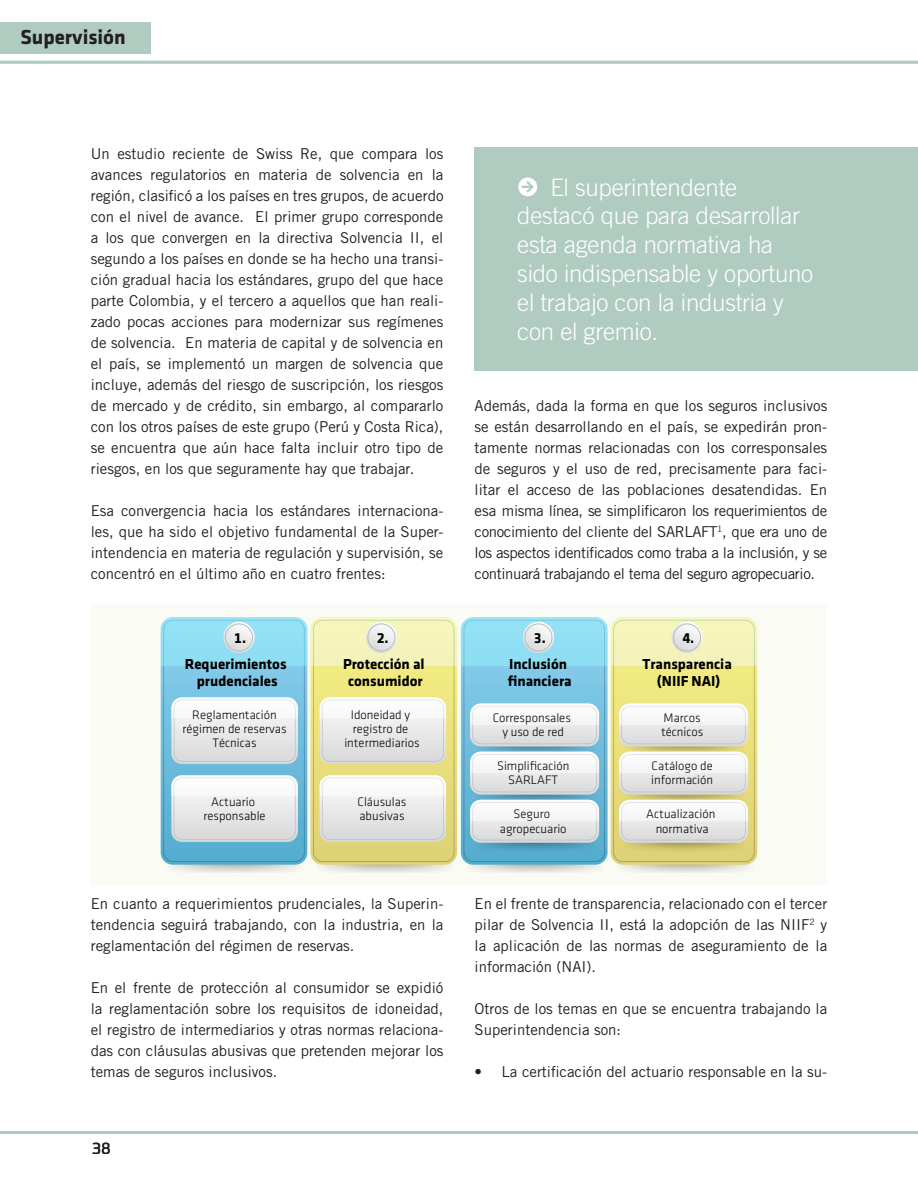
<style>
.page{position:relative;width:918px;height:1188px;background:#fff}
.page>*{position:absolute;margin:0;border:0;box-sizing:border-box;transform-origin:0 0}
.t1{font:300 24px/28.8px "Trade Gothic LT Std";letter-spacing:-.01em;color:#fff}
.t2{font:700 21px "Klavika";color:#231f20}
.t3{font:15px/21px "Trade Gothic LT Std";color:#231f20;text-align:justify}
.t4{font:700 15px/16.6px "Klavika";color:#000;text-align:center}
.t5{font:15px "Collator";color:#231f20}
.t6{font:300 12.75px/14.1px "Klavika";color:#000;text-align:center}
.s1{font-family:"Klavika Arrows";font-weight:500;font-size:27.45px}
</style>
<div class="page">
<hr style="left:0;top:61px;width:918px;height:3px;background:#b0cbc0">
<hr style="left:0;top:1131px;width:918px;height:3px;background:#b0cbc0">
<div style="left:0;top:22px;width:151px;height:32px;background:#b0cbc0"></div>
<div style="left:91px;top:604px;width:736px;height:281px;background:#fafbf5"></div>
<div style="left:475px;top:148px;width:443px;height:223px;background:#b0cbc0"></div>
<svg style="left:172px;top:865px;width:126px;height:7px"></svg>
<svg style="left:322px;top:865px;width:126px;height:7px"></svg>
<svg style="left:472px;top:865px;width:126px;height:7px"></svg>
<svg style="left:622px;top:865px;width:126px;height:7px"></svg>
<svg style="left:161px;top:617px;width:596px;height:248px"></svg>
<h2 class="t2" style="left:20px;top:25px;width:107px">Supervisión</h2>
<p class="t3" style="left:91px;top:143px;width:354px">Un estudio reciente de Swiss Re, que compara los avances regulatorios en materia de solvencia en la región, clasificó a los países en tres grupos, de acuerdo con el nivel de avance. El primer grupo corresponde a los que convergen en la directiva Solvencia II, el segundo a los países en donde se ha hecho una transi&shy;ción gradual hacia los estándares, grupo del que hace parte Colombia, y el tercero a aquellos que han reali&shy;zado pocas acciones para modernizar sus regímenes de solvencia. En materia de capital y de solvencia en el país, se implementó un margen de solvencia que incluye, además del riesgo de suscripción, los riesgos de mercado y de crédito, sin embargo, al compararlo con los otros países de este grupo (Perú y Costa Rica), se encuentra que aún hace falta incluir otro tipo de riesgos, en los que seguramente hay que trabajar.</p>
<p class="t3" style="left:91px;top:500px;width:354px">Esa convergencia hacia los estándares internaciona&shy;les, que ha sido el objetivo fundamental de la Super&shy;intendencia en materia de regulación y supervisión, se concentró en el último año en cuatro frentes:</p>
<h1 class="t1" style="left:517px;top:172px;width:298px"><span class="s1">R</span> El superintendente destacó que para desarrollar esta agenda normativa ha sido indispensable y oportuno el trabajo con la industria y con el gremio.</h1>
<p class="t3" style="left:475px;top:395px;width:354px">Además, dada la forma en que los seguros inclusivos se están desarrollando en el país, se expedirán pron&shy;tamente normas relacionadas con los corresponsales de seguros y el uso de red, precisamente para faci&shy;litar el acceso de las poblaciones desatendidas. En esa misma línea, se simplificaron los requerimientos de conocimiento del cliente del SARLAFT<sup>1</sup>, que era uno de los aspectos identificados como traba a la inclusión, y se continuará trabajando el tema del seguro agropecuario.</p>
<p class="t4" style="left:234px;top:630px;width:14px">1.</p>
<p class="t4" style="left:377px;top:630px;width:14px">2.</p>
<p class="t4" style="left:534px;top:630px;width:14px">3.</p>
<p class="t4" style="left:682px;top:630px;width:14px">4.</p>
<p class="t4" style="left:185px;top:656px;width:103px">Requerimientos prudenciales</p>
<p class="t4" style="left:343px;top:656px;width:83px">Protección al consumidor</p>
<p class="t4" style="left:508px;top:656px;width:66px;text-align:left">Inclusión financiera</p>
<p class="t4" style="left:642px;top:656px;width:91px">Transparencia (NIIF NAI)</p>
<p class="t6" style="left:183px;top:708px;width:105px">Reglamentación régimen de reservas<br>Técnicas</p>
<p class="t6" style="left:203px;top:795px;width:64px">Actuario responsable</p>
<p class="t6" style="left:344px;top:708px;width:77px">Idoneidad y registro de intermediarios</p>
<p class="t6" style="left:358px;top:795px;width:50px;text-align:left">Cláusulas abusivas</p>
<p class="t3" style="left:91px;top:893px;width:354px">En cuanto a requerimientos prudenciales, la Superin&shy;tendencia seguirá trabajando, con la industria, en la reglamentación del régimen de reservas.</p>
<p class="t3" style="left:91px;top:977px;width:354px">En el frente de protección al consumidor se expidió la reglamentación sobre los requisitos de idoneidad, el registro de intermediarios y otras normas relaciona&shy;das con cláusulas abusivas que pretenden mejorar los temas de seguros inclusivos.</p>
<p class="t5" style="left:92px;top:1140px;width:21px">38</p>
<p class="t6" style="left:493px;top:711px;width:80px">Corresponsales y uso de red</p>
<p class="t6" style="left:497px;top:759px;width:74px">Simplificación<br>SARLAFT</p>
<p class="t6" style="left:500px;top:807px;width:68px">Seguro agropecuario</p>
<p class="t6" style="left:661px;top:711px;width:44px;text-align:left">Marcos técnicos</p>
<p class="t6" style="left:651px;top:759px;width:63px;text-align:left">Catálogo de información</p>
<p class="t6" style="left:646px;top:807px;width:71px">Actualización normativa</p>
<p class="t3" style="left:475px;top:893px;width:354px">En el frente de transparencia, relacionado con el tercer pilar de Solvencia II, está la adopción de las NIIF<sup>2</sup> y la aplicación de las normas de aseguramiento de la información (NAI).</p>
<p class="t3" style="left:475px;top:998px;width:354px">Otros de los temas en que se encuentra trabajando la<br>Superintendencia son:</p>
<p class="t3" style="left:502px;top:1061px;width:327px">La certificación del actuario responsable en la su-</p>
</div>
